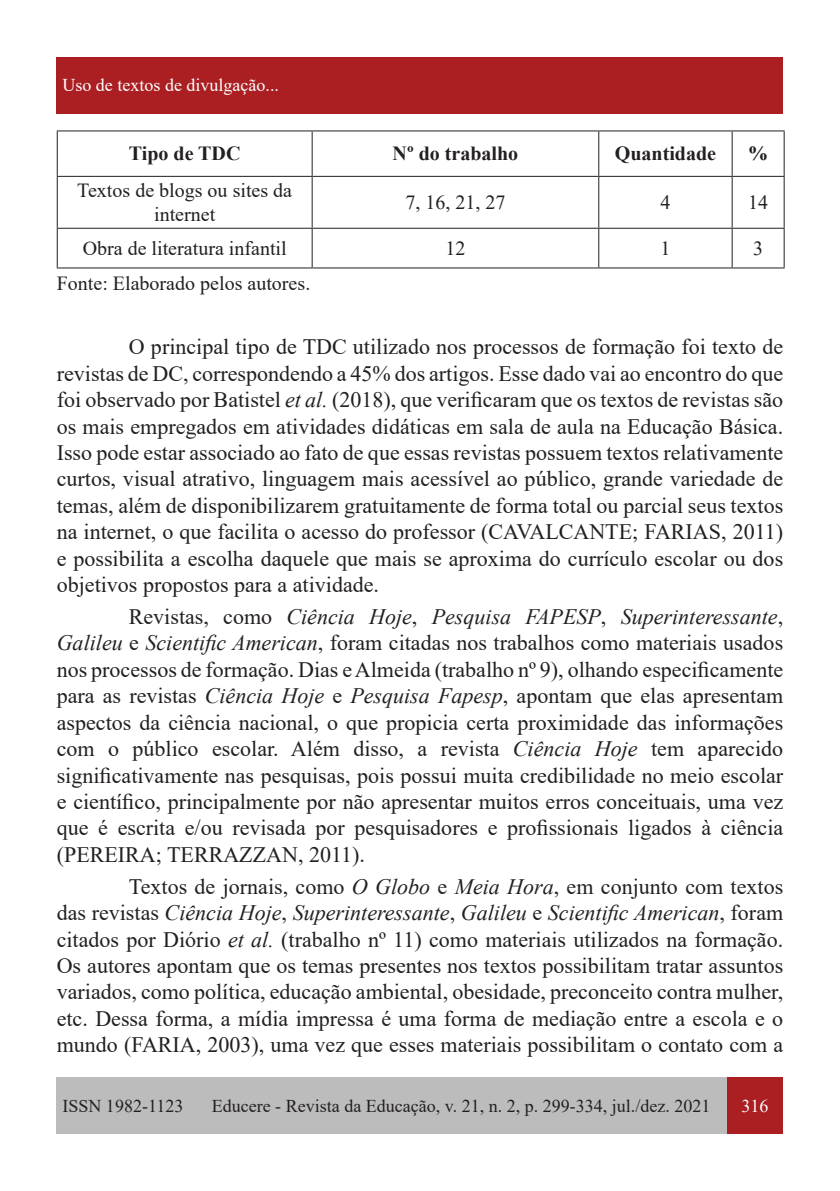
<style>
.page{position:relative;width:840px;height:1191px;background:#fff}
.page>*{position:absolute;margin:0;border:0;box-sizing:border-box;transform-origin:0 0}
.t1{font:22px/26.4px "Times New Roman";color:#231f20;text-align:justify}
.Default{font:20px/24px "Times New Roman";color:#231f20;text-align:center}
.t2{font:700 20px "Times New Roman";color:#231f20}
.t3{font:18px "Times New Roman";color:#231f20}
.t4{font:18px "Times New Roman";color:#fff}
.s1{font-style:italic}
</style>
<div class="page">
<div style="left:57px;top:57px;width:725px;height:56px;background:#ab1e22"></div>
<div style="left:726px;top:1077px;width:56px;height:57px;background:#ab1e22"></div>
<div style="left:196px;top:1077px;width:530px;height:57px;background:#bcbcbc"></div>
<div style="left:57px;top:1077px;width:139px;height:57px;background:#bcbcbc"></div>
<hr style="left:57px;top:130px;width:255px;height:1px;background:#231f20">
<hr style="left:312px;top:130px;width:286px;height:1px;background:#231f20">
<hr style="left:598px;top:130px;width:133px;height:1px;background:#231f20">
<hr style="left:731px;top:130px;width:53px;height:1px;background:#231f20">
<hr style="left:57px;top:176px;width:255px;height:1px;background:#231f20">
<hr style="left:312px;top:176px;width:286px;height:1px;background:#231f20">
<hr style="left:598px;top:176px;width:133px;height:1px;background:#231f20">
<hr style="left:731px;top:176px;width:53px;height:1px;background:#231f20">
<hr style="left:57px;top:228px;width:255px;height:1px;background:#231f20">
<hr style="left:312px;top:228px;width:286px;height:1px;background:#231f20">
<hr style="left:598px;top:228px;width:133px;height:1px;background:#231f20">
<hr style="left:731px;top:228px;width:53px;height:1px;background:#231f20">
<hr style="left:57px;top:267px;width:255px;height:1px;background:#231f20">
<hr style="left:312px;top:267px;width:286px;height:1px;background:#231f20">
<hr style="left:598px;top:267px;width:133px;height:1px;background:#231f20">
<hr style="left:731px;top:267px;width:53px;height:1px;background:#231f20">
<hr style="left:57px;top:131px;width:1px;height:45px;background:#231f20">
<hr style="left:57px;top:177px;width:1px;height:51px;background:#231f20">
<hr style="left:57px;top:229px;width:1px;height:38px;background:#231f20">
<hr style="left:311px;top:131px;width:1px;height:45px;background:#231f20">
<hr style="left:598px;top:131px;width:1px;height:45px;background:#231f20">
<hr style="left:731px;top:131px;width:1px;height:45px;background:#231f20">
<hr style="left:783px;top:131px;width:1px;height:45px;background:#231f20">
<hr style="left:311px;top:177px;width:1px;height:51px;background:#231f20">
<hr style="left:598px;top:177px;width:1px;height:51px;background:#231f20">
<hr style="left:731px;top:177px;width:1px;height:51px;background:#231f20">
<hr style="left:783px;top:177px;width:1px;height:51px;background:#231f20">
<hr style="left:311px;top:229px;width:1px;height:38px;background:#231f20">
<hr style="left:598px;top:229px;width:1px;height:38px;background:#231f20">
<hr style="left:731px;top:229px;width:1px;height:38px;background:#231f20">
<hr style="left:783px;top:229px;width:1px;height:38px;background:#231f20">
<p class="t4" style="left:62px;top:73px;width:218px">Uso de textos de divulgação...</p>
<p class="t2" style="left:129px;top:139px;width:113px">Tipo de TDC</p>
<p class="t2" style="left:392px;top:139px;width:127px">Nº do trabalho</p>
<p class="t2" style="left:614px;top:139px;width:103px">Quantidade</p>
<p class="t2" style="left:747px;top:139px;width:21px">%</p>
<p class="Default" style="left:77px;top:178px;width:216px">Textos de blogs ou sites da internet</p>
<p class="Default" style="left:405px;top:190px;width:101px">7, 16, 21, 27</p>
<p class="Default" style="left:660px;top:190px;width:11px">4</p>
<p class="Default" style="left:747px;top:190px;width:21px">14</p>
<p class="Default" style="left:83px;top:236px;width:205px">Obra de literatura infantil</p>
<p class="Default" style="left:445px;top:236px;width:21px">12</p>
<p class="Default" style="left:660px;top:236px;width:11px">1</p>
<p class="Default" style="left:752px;top:236px;width:11px">3</p>
<p class="Default" style="left:57px;top:271px;width:255px">Fonte: Elaborado pelos autores.</p>
<p class="t1" style="left:57px;top:333px;width:727px;text-indent:72px">O principal tipo de TDC utilizado nos processos de formação foi texto de revistas de DC, correspondendo a 45% dos artigos. Esse dado vai ao encontro do que foi observado por Batistel <span class="s1">et al.</span> (2018), que verificaram que os textos de revistas são os mais empregados em atividades didáticas em sala de aula na Educação Básica.<br>Isso pode estar associado ao fato de que essas revistas possuem textos relativamente curtos, visual atrativo, linguagem mais acessível ao público, grande variedade de temas, além de disponibilizarem gratuitamente de forma total ou parcial seus textos na internet, o que facilita o acesso do professor (CAVALCANTE; FARIAS, 2011) e possibilita a escolha daquele que mais se aproxima do currículo escolar ou dos objetivos propostos para a atividade.</p>
<p class="t1" style="left:57px;top:603px;width:727px;text-indent:72px">Revistas, como <span class="s1">Ciência Hoje</span>, <span class="s1">Pesquisa FAPESP</span>, <span class="s1">Superinteressante</span>, <span class="s1">Galileu</span> e <span class="s1">Scientific American</span>, foram citadas nos trabalhos como materiais usados nos processos de formação. Dias e Almeida (trabalho nº 9), olhando especificamente para as revistas <span class="s1">Ciência Hoje</span> e <span class="s1">Pesquisa Fapesp</span>, apontam que elas apresentam aspectos da ciência nacional, o que propicia certa proximidade das informações com o público escolar. Além disso, a revista <span class="s1">Ciência Hoje</span> tem aparecido significativamente nas pesquisas, pois possui muita credibilidade no meio escolar e científico, principalmente por não apresentar muitos erros conceituais, uma vez que é escrita e/ou revisada por pesquisadores e profissionais ligados à ciência (PEREIRA; TERRAZZAN, 2011).</p>
<p class="t1" style="left:57px;top:872px;width:727px;text-indent:72px">Textos de jornais, como <span class="s1">O Globo</span> e <span class="s1">Meia Hora</span>, em conjunto com textos das revistas <span class="s1">Ciência Hoje</span>, <span class="s1">Superinteressante</span>, <span class="s1">Galileu</span> e <span class="s1">Scientific American</span>, foram citados por Diório <span class="s1">et al.</span> (trabalho nº 11) como materiais utilizados na formação.<br>Os autores apontam que os temas presentes nos textos possibilitam tratar assuntos variados, como política, educação ambiental, obesidade, preconceito contra mulher, etc. Dessa forma, a mídia impressa é uma forma de mediação entre a escola e o mundo (FARIA, 2003), uma vez que esses materiais possibilitam o contato com a</p>
<p class="t3" style="left:62px;top:1093px;width:122px">ISSN 1982-1123</p>
<p class="t3" style="left:212px;top:1093px;width:500px">Educere - Revista da Educação, v. 21, n. 2, p. 299-334, jul./dez. 2021</p>
<p class="t4" style="left:741px;top:1093px;width:28px">316</p>
</div>
